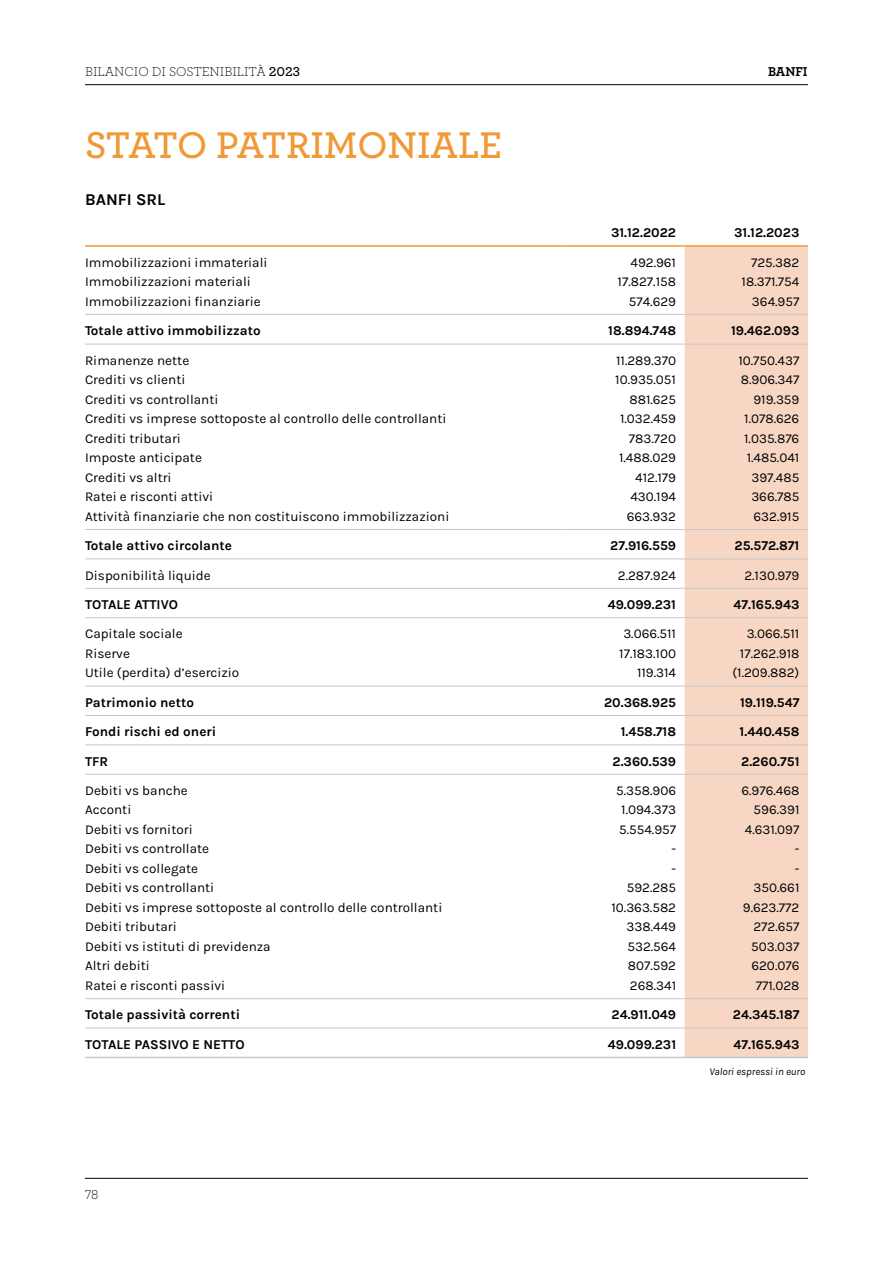
<style>
.page{position:relative;width:893px;height:1263px;background:#fff}
.page>*{position:absolute;margin:0;border:0;box-sizing:border-box;transform-origin:0 0}
.t1{font:600 39px "Archer";color:#f09936}
.t2{font:700 16.5px "Karla";color:#000}
.t3{font:13.5px/19.5px "Karla";color:#000;text-align:right}
.t4{font:700 13.5px "Karla";color:#000}
.t5{font:300 13.5px "Archer";color:#000}
.t6{font:700 13.5px "Archer";color:#000}
.t7{font:italic 10.5px "Karla";color:#000}
.s1{font-weight:600}
</style>
<div class="page">
<div style="left:685px;top:247px;width:123px;height:810px;background:#f7d7c4"></div>
<hr style="left:561px;top:314px;width:124px;height:1px;background:#c6c6c6">
<hr style="left:685px;top:314px;width:123px;height:1px;background:#c6c6c6">
<hr style="left:85px;top:344px;width:476px;height:1px;background:#c6c6c6">
<hr style="left:561px;top:344px;width:124px;height:1px;background:#c6c6c6">
<hr style="left:685px;top:344px;width:123px;height:1px;background:#c6c6c6">
<hr style="left:85px;top:617px;width:476px;height:1px;background:#c6c6c6">
<hr style="left:561px;top:617px;width:124px;height:1px;background:#c6c6c6">
<hr style="left:685px;top:617px;width:123px;height:1px;background:#c6c6c6">
<hr style="left:561px;top:245px;width:124px;height:2px;background:#f09936">
<hr style="left:685px;top:245px;width:123px;height:2px;background:#f09936">
<hr style="left:85px;top:314px;width:476px;height:1px;background:#c6c6c6">
<hr style="left:85px;top:529px;width:476px;height:1px;background:#c6c6c6">
<hr style="left:561px;top:529px;width:124px;height:1px;background:#c6c6c6">
<hr style="left:685px;top:529px;width:123px;height:1px;background:#c6c6c6">
<hr style="left:85px;top:559px;width:476px;height:1px;background:#c6c6c6">
<hr style="left:561px;top:559px;width:124px;height:1px;background:#c6c6c6">
<hr style="left:685px;top:559px;width:123px;height:1px;background:#c6c6c6">
<hr style="left:85px;top:588px;width:476px;height:1px;background:#c6c6c6">
<hr style="left:561px;top:588px;width:124px;height:1px;background:#c6c6c6">
<hr style="left:685px;top:588px;width:123px;height:1px;background:#c6c6c6">
<hr style="left:85px;top:686px;width:476px;height:1px;background:#c6c6c6">
<hr style="left:561px;top:686px;width:124px;height:1px;background:#c6c6c6">
<hr style="left:685px;top:686px;width:123px;height:1px;background:#c6c6c6">
<hr style="left:85px;top:715px;width:476px;height:1px;background:#c6c6c6">
<hr style="left:561px;top:715px;width:124px;height:1px;background:#c6c6c6">
<hr style="left:685px;top:715px;width:123px;height:1px;background:#c6c6c6">
<hr style="left:85px;top:745px;width:476px;height:1px;background:#c6c6c6">
<hr style="left:561px;top:745px;width:124px;height:1px;background:#c6c6c6">
<hr style="left:685px;top:745px;width:123px;height:1px;background:#c6c6c6">
<hr style="left:85px;top:774px;width:476px;height:1px;background:#c6c6c6">
<hr style="left:561px;top:774px;width:124px;height:1px;background:#c6c6c6">
<hr style="left:685px;top:774px;width:123px;height:1px;background:#c6c6c6">
<hr style="left:85px;top:998px;width:476px;height:1px;background:#c6c6c6">
<hr style="left:561px;top:998px;width:124px;height:1px;background:#c6c6c6">
<hr style="left:685px;top:998px;width:123px;height:1px;background:#c6c6c6">
<hr style="left:85px;top:1028px;width:476px;height:1px;background:#c6c6c6">
<hr style="left:561px;top:1028px;width:124px;height:1px;background:#c6c6c6">
<hr style="left:685px;top:1028px;width:123px;height:1px;background:#c6c6c6">
<hr style="left:85px;top:1057px;width:476px;height:1px;background:#c6c6c6">
<hr style="left:561px;top:1057px;width:124px;height:1px;background:#c6c6c6">
<hr style="left:685px;top:1057px;width:123px;height:1px;background:#c6c6c6">
<hr style="left:85px;top:245px;width:476px;height:2px;background:#f09936">
<hr style="left:85px;top:84px;width:723px;height:1px;background:#000">
<hr style="left:85px;top:1178px;width:723px;height:1px;background:#000">
<p class="t5" style="left:85px;top:63px;width:118px">BILANCIO DI SOSTEN</p>
<p class="t5" style="left:220px;top:63px;width:82px">IBILITÀ <span class="s1">2023</span></p>
<h1 class="t1" style="left:85px;top:116px;width:419px">STATO PATRIMONIALE</h1>
<p class="t2" style="left:85px;top:189px;width:82px">BANFI SRL</p>
<p class="t6" style="left:768px;top:61px;width:41px">BANFI</p>
<p class="t4" style="left:611px;top:224px;width:67px">31.12.2022</p>
<p class="t4" style="left:734px;top:224px;width:67px">31.12.2023</p>
<p class="t3" style="left:85px;top:252px;width:184px;text-align:left">Immobilizzazioni immateriali<br>Immobilizzazioni materiali<br>Immobilizzazioni finanziarie</p>
<p class="t3" style="left:618px;top:252px;width:60px">492.961<br>17.827.158<br>574.629</p>
<p class="t3" style="left:742px;top:252px;width:59px">725.382<br>18.371.754<br>364.957</p>
<p class="t4" style="left:85px;top:322px;width:177px">Totale attivo immobilizzato</p>
<p class="t4" style="left:608px;top:322px;width:69px">18.894.748</p>
<p class="t4" style="left:731px;top:322px;width:70px">19.462.093</p>
<p class="t3" style="left:85px;top:350px;width:366px;text-align:left">Rimanenze nette<br>Crediti vs clienti<br>Crediti vs controllanti<br>Crediti vs imprese sottoposte al controllo delle controllanti<br>Crediti tributari<br>Imposte anticipate<br>Crediti vs altri<br>Ratei e risconti attivi<br>Attività finanziarie che non costituiscono immobilizzazioni</p>
<p class="t3" style="left:615px;top:350px;width:62px">11.289.370<br>10.935.051<br>881.625<br>1.032.459<br>783.720<br>1.488.029<br>412.179<br>430.194<br>663.932</p>
<p class="t3" style="left:738px;top:350px;width:63px">10.750.437<br>8.906.347<br>919.359<br>1.078.626<br>1.035.876<br>1.485.041<br>397.485<br>366.785<br>632.915</p>
<p class="t4" style="left:85px;top:537px;width:149px">Totale attivo circolante</p>
<p class="t4" style="left:610px;top:537px;width:67px">27.916.559</p>
<p class="t4" style="left:735px;top:537px;width:66px">25.572.871</p>
<p class="t3" style="left:85px;top:565px;width:127px">Disponibilità liquide</p>
<p class="t3" style="left:618px;top:565px;width:60px">2.287.924</p>
<p class="t3" style="left:744px;top:565px;width:57px">2.130.979</p>
<p class="t4" style="left:85px;top:595px;width:94px">TOTALE ATTIVO</p>
<p class="t4" style="left:608px;top:595px;width:70px">49.099.231</p>
<p class="t4" style="left:733px;top:595px;width:68px">47.165.943</p>
<p class="t3" style="left:85px;top:624px;width:156px;text-align:left">Capitale sociale<br>Riserve<br>Utile (perdita) d’esercizio</p>
<p class="t3" style="left:619px;top:624px;width:58px">3.066.511<br>17.183.100<br>119.314</p>
<p class="t3" style="left:732px;top:624px;width:68px">3.066.511<br>17.262.918 (1.209.882)</p>
<p class="t4" style="left:85px;top:693px;width:110px">Patrimonio netto</p>
<p class="t4" style="left:604px;top:693px;width:74px">20.368.925</p>
<p class="t4" style="left:740px;top:693px;width:61px">19.119.547</p>
<p class="t4" style="left:85px;top:723px;width:133px">Fondi rischi ed oneri</p>
<p class="t4" style="left:621px;top:723px;width:57px">1.458.718</p>
<p class="t4" style="left:740px;top:723px;width:61px">1.440.458</p>
<p class="t4" style="left:85px;top:752px;width:25px">TFR</p>
<p class="t4" style="left:613px;top:752px;width:65px">2.360.539</p>
<p class="t4" style="left:741px;top:752px;width:60px">2.260.751</p>
<p class="t3" style="left:85px;top:780px;width:359px;text-align:left">Debiti vs banche<br>Acconti<br>Debiti vs fornitori<br>Debiti vs controllate<br>Debiti vs collegate<br>Debiti vs controllanti<br>Debiti vs imprese sottoposte al controllo delle controllanti<br>Debiti tributari<br>Debiti vs istituti di previdenza<br>Altri debiti<br>Ratei e risconti passivi</p>
<p class="t3" style="left:611px;top:780px;width:66px">5.358.906<br>1.094.373<br>5.554.957 -<br>-<br>592.285<br>10.363.582<br>338.449<br>532.564<br>807.592<br>268.341</p>
<p class="t3" style="left:741px;top:780px;width:60px">6.976.468<br>596.391<br>4.631.097 -<br>-<br>350.661<br>9.623.772<br>272.657<br>503.037<br>620.076<br>771.028</p>
<p class="t4" style="left:85px;top:1006px;width:157px">Totale passività correnti</p>
<p class="t4" style="left:611px;top:1006px;width:66px">24.911.049</p>
<p class="t4" style="left:733px;top:1006px;width:68px">24.345.187</p>
<p class="t4" style="left:85px;top:1035px;width:161px">TOTALE PASSIVO E NETTO</p>
<p class="t4" style="left:608px;top:1035px;width:70px">49.099.231</p>
<p class="t4" style="left:733px;top:1035px;width:68px">47.165.943</p>
<p class="t7" style="left:710px;top:1065px;width:97px">Valori espressi in euro</p>
<p class="t5" style="left:85px;top:1186px;width:15px">78</p>
</div>
